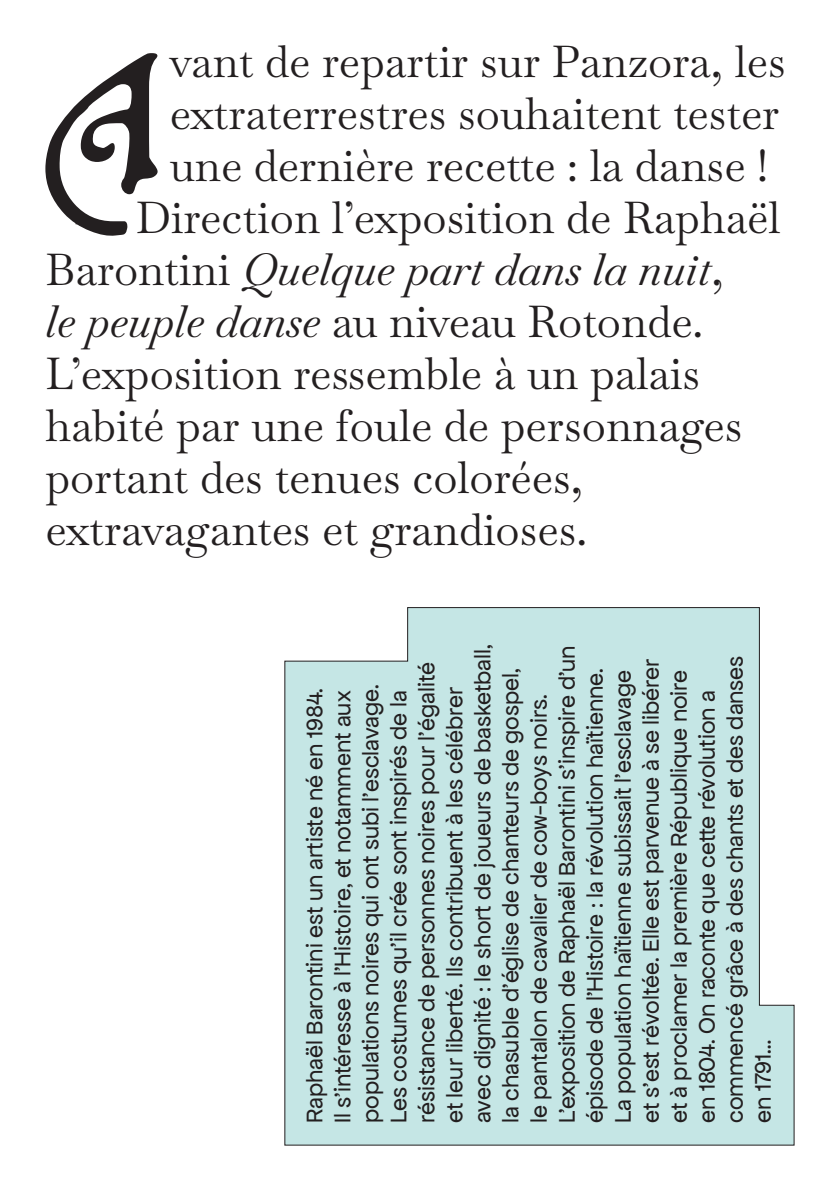
<style>
.page{position:relative;width:840px;height:1191px;background:#fff}
.page>*{position:absolute;margin:0;border:0;box-sizing:border-box;transform-origin:0 0}
.t1{font:203px "P22 Aragon";color:#231f20}
.t2{font:44px "BBB Baskervvol Fondue";color:#231f20}
.t3{font:italic 44px "Baskervville";color:#231f20}
.t4{font:24px/28px "Apfel Grotezk";color:#231f20}
.s1{color:#fff}
.s2{font-family:"BBB Baskervvol Fondue";font-style:normal}
.s3{font-family:"Baskervville";font-style:italic}
</style>
<div class="page">
<svg style="left:284px;top:607px;width:510px;height:539px;background:#c6e4e3"></svg>
<svg style="left:699px;top:829px;width:16px;height:13px"></svg>
<p class="t1" style="left:41px;top:14px;width:124px">A</p>
<p class="t2" style="left:170px;top:27px;width:617px">vant de repartir sur Panzora, les</p>
<p class="t2" style="left:170px;top:79px;width:611px">extraterrestres souhaitent tester</p>
<p class="t2" style="left:170px;top:131px;width:599px">une dernière recette : la danse !</p>
<p class="t2" style="left:45px;top:183px;width:736px"><span class="s1">-.</span>---<span class="s1">,</span>Direction l’exposition de Raphaël</p>
<p class="t3" style="left:45px;top:235px;width:679px"><span class="s2">Barontini</span> Quelque part dans la nuit<span class="s2">,</span></p>
<p class="t2" style="left:45px;top:287px;width:659px"><span class="s3">le peuple danse</span> au niveau Rotonde.</p>
<p class="t2" style="left:45px;top:339px;width:656px">L’exposition ressemble à un palais</p>
<p class="t2" style="left:45px;top:391px;width:698px">habité par une foule de personnages</p>
<p class="t2" style="left:45px;top:443px;width:539px">portant des tenues colorées,</p>
<p class="t2" style="left:45px;top:495px;width:543px">extravagantes et grandioses.</p>
<p class="t4" style="left:300px;top:1123px;width:480px;rotate:-90deg">Raphaël Barontini est un artiste né en 1984.<br>Il s’intéresse à l’Histoire, et notamment aux populations noires qui ont subi l’esclavage.<br>Les costumes qu’il crée sont inspirés de la résistance de personnes noires pour l’égalité et leur liberté. Ils contribuent à les célébrer avec dignité : le short de joueurs de basketball, la chasuble d’église de chanteurs de gospel,<br>le pantalon de cavalier de cow-boys noirs.<br>L’exposition de Raphaël Barontini s’inspire d’un épisode de l’Histoire : la révolution haïtienne.<br>La population haïtienne subissait l’esclavage<br>et s’est révoltée. Elle est parvenue à se libérer et à proclamer la première République noire en 1804. On raconte que ce e révolution a commencé grâce à des chants et des danses en 1791…</p>
</div>
